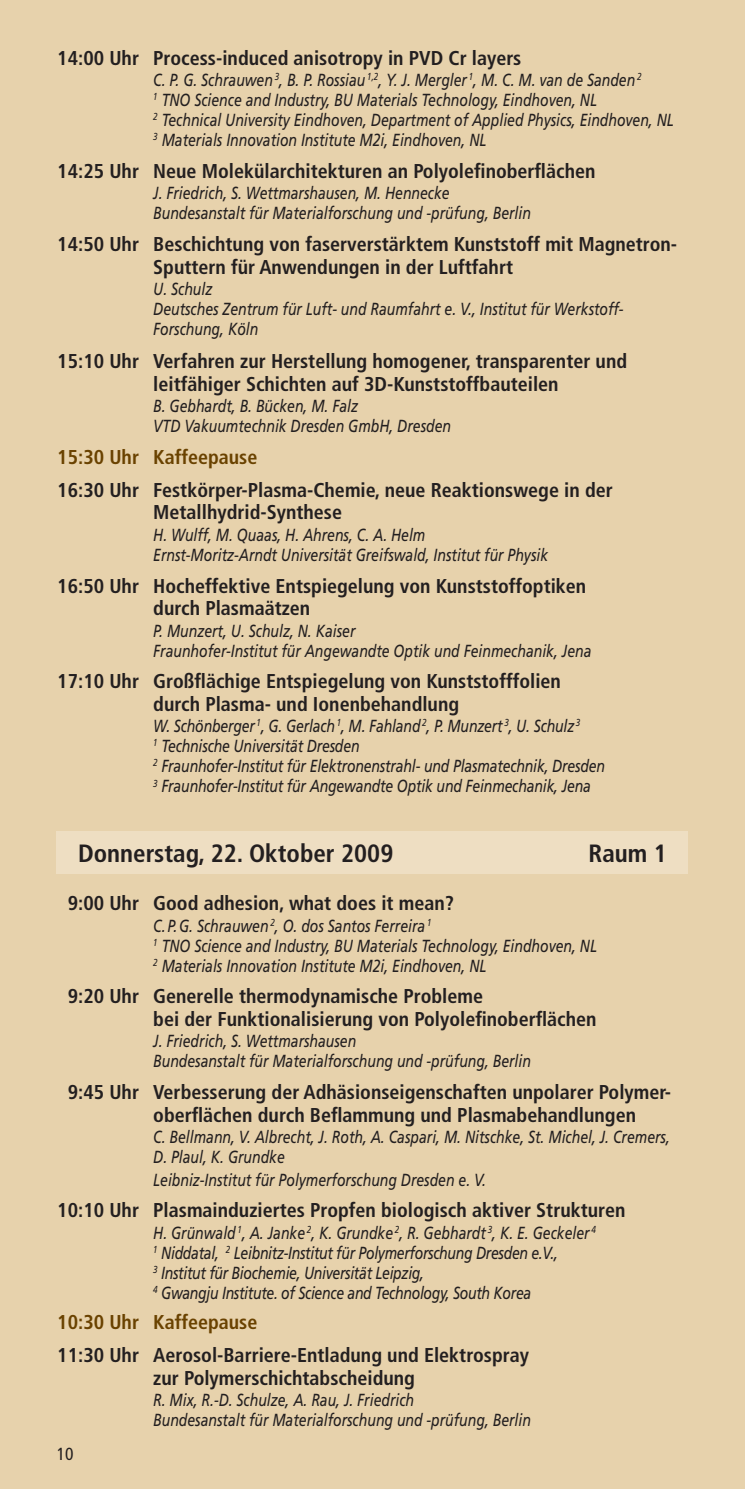
<style>
.page{position:relative;width:745px;height:1489px;background:#fff}
.page>*{position:absolute;margin:0;border:0;box-sizing:border-box;transform-origin:0 0}
.t1{font:700 condensed 25px "Frutiger";color:#231f20}
.t2{font:700 condensed 20px/22.5px "Frutiger";color:#231f20}
.t3{font:700 condensed 20px "Frutiger";color:#6a4200}
.t4{font:italic 17.5px/20px "Frutiger";color:#231f20;scale:.8 1}
.t5{font:italic 17.5px/20px "Frutiger";letter-spacing:-.02em;color:#231f20;scale:.8 1}
.t6{font:condensed 17.5px "Frutiger";color:#231f20}
</style>
<div class="page">
<div style="left:0;top:0;width:744px;height:1488px;background:#e7d2ac"></div>
<div style="left:57px;top:831px;width:630px;height:42px;background:#eedec2"></div>
<p class="t2" style="left:57px;top:46px;width:465px">14:00 Uhr Process-induced anisotropy in PVD Cr layers</p>
<p class="t4" style="left:153px;top:70px;width:652px">C. P. G. Schrauwen <sup>3</sup>, B. P. Rossiau <sup>1,2</sup>, Y. J. Mergler <sup>1</sup>, M. C. M. van de Sanden <sup>2<br>1</sup> TNO Science and Industry, BU Materials Technology, Eindhoven, NL<br><sup>2</sup> Technical University Eindhoven, Department of Applied Physics, Eindhoven, NL <sup>3</sup> Materials Innovation Institute M2i, Eindhoven, NL</p>
<p class="t2" style="left:57px;top:160px;width:539px">14:25 Uhr Neue Molekülarchitekturen an Polyolefinoberflächen</p>
<p class="t4" style="left:153px;top:183px;width:473px">J. Friedrich, S. Wettmarshausen, M. Hennecke<br>Bundesanstalt für Materialforschung und -prüfung, Berlin</p>
<p class="t2" style="left:153px;top:233px;width:525px;text-indent:-96px">14:50 Uhr Beschichtung von faserverstärktem Kunststoff mit Magnetron-<br>Sputtern für Anwendungen in der Luftfahrt</p>
<p class="t4" style="left:153px;top:279px;width:589px">U. Schulz<br>Deutsches Zentrum für Luft- und Raumfahrt e. V., Institut für Werkstoff-<br>Forschung, Köln</p>
<p class="t2" style="left:153px;top:350px;width:475px;text-indent:-96px">15:10 Uhr Verfahren zur Herstellung homogener, transparenter und leitfähiger Schichten auf 3D-Kunststoffbauteilen</p>
<p class="t4" style="left:153px;top:396px;width:373px">B. Gebhardt, B. Bücken, M. Falz<br>VTD Vakuumtechnik Dresden GmbH, Dresden</p>
<p class="t3" style="left:57px;top:445px;width:201px">15:30 Uhr Kaffeepause</p>
<p class="t2" style="left:153px;top:479px;width:461px;text-indent:-96px">16:30 Uhr Festkörper-Plasma-Chemie, neue Reaktionswege in der<br>Metallhydrid-Synthese</p>
<p class="t4" style="left:153px;top:524px;width:495px">H. Wulff, M. Quaas, H. Ahrens, C. A. Helm<br>Ernst-Moritz-Arndt Universität Greifswald, Institut für Physik</p>
<p class="t2" style="left:153px;top:574px;width:434px;text-indent:-96px">16:50 Uhr Hocheffektive Entspiegelung von Kunststoffoptiken durch Plasmaätzen</p>
<p class="t4" style="left:153px;top:620px;width:549px">P. Munzert, U. Schulz, N. Kaiser<br>Fraunhofer-Institut für Angewandte Optik und Feinmechanik, Jena</p>
<p class="t2" style="left:57px;top:670px;width:505px;text-align:center">17:10 Uhr Großflächige Entspiegelung von Kunststofffolien durch Plasma- und Ionenbehandlung</p>
<p class="t4" style="left:153px;top:716px;width:566px">W. Schönberger <sup>1</sup>, G. Gerlach <sup>1</sup>, M. Fahland <sup>2</sup>, P. Munzert <sup>3</sup>, U. Schulz <sup>3<br>1</sup> Technische Universität Dresden<br><sup>2</sup> Fraunhofer-Institut für Elektronenstrahl- und Plasmatechnik, Dresden <sup>3</sup> Fraunhofer-Institut für Angewandte Optik und Feinmechanik, Jena</p>
<h1 class="t1" style="left:78px;top:838px;width:316px">Donnerstag, 22. Oktober 2009</h1>
<h1 class="t1" style="left:588px;top:838px;width:80px">Raum 1</h1>
<p class="t2" style="left:68px;top:892px;width:387px">9:00 Uhr Good adhesion, what does it mean?</p>
<p class="t4" style="left:153px;top:915px;width:556px">C. P. G. Schrauwen <sup>2</sup>, O. dos Santos Ferreira <sup>1<br>1</sup> TNO Science and Industry, BU Materials Technology, Eindhoven, NL<br><sup>2</sup> Materials Innovation Institute M2i, Eindhoven, NL</p>
<p class="t2" style="left:153px;top:985px;width:444px;text-indent:-85px">9:20 Uhr Generelle thermodynamische Probleme<br>bei der Funktionalisierung von Polyolefinoberflächen</p>
<p class="t4" style="left:153px;top:1031px;width:473px">J. Friedrich, S. Wettmarshausen<br>Bundesanstalt für Materialforschung und -prüfung, Berlin</p>
<p class="t2" style="left:153px;top:1080px;width:519px;text-indent:-85px">9:45 Uhr Verbesserung der Adhäsionseigenschaften unpolarer Polymer&shy;oberflächen durch Beflammung und Plasmabehandlungen</p>
<p class="t4" style="left:153px;top:1126px;width:647px">C. Bellmann, V. Albrecht, J. Roth, A. Caspari, M. Nitschke, St. Michel, J. Cremers,<br>D. Plaul, K. Grundke</p>
<p class="t4" style="left:153px;top:1169px;width:417px">Leibniz-Institut für Polymerforschung Dresden e. V.</p>
<p class="t2" style="left:57px;top:1198px;width:569px">10:10 Uhr Plasmainduziertes Propfen biologisch aktiver Strukturen</p>
<p class="t5" style="left:153px;top:1222px;width:554px">H. Grünwald <sup>1</sup>, A. Janke <sup>2</sup>, K. Grundke <sup>2</sup>, R. Gebhardt <sup>3</sup>, K. E. Geckeler <sup>4<br>1</sup> Niddatal, <sup>2</sup> Leibnitz-Institut für Polymerforschung Dresden e.V.,<br><sup>3</sup> Institut für Biochemie, Universität Leipzig,<br><sup>4</sup> Gwangju Institute. of Science and Technology, South Korea</p>
<p class="t3" style="left:57px;top:1310px;width:201px">10:30 Uhr Kaffeepause</p>
<p class="t2" style="left:153px;top:1343px;width:377px;text-indent:-96px">11:30 Uhr Aerosol-Barriere-Entladung und Elektrospray zur Polymerschichtabscheidung</p>
<p class="t4" style="left:153px;top:1389px;width:473px">R. Mix, R.-D. Schulze, A. Rau, J. Friedrich<br>Bundesanstalt für Materialforschung und -prüfung, Berlin</p>
<p class="t6" style="left:57px;top:1443px;width:18px">10</p>
</div>
